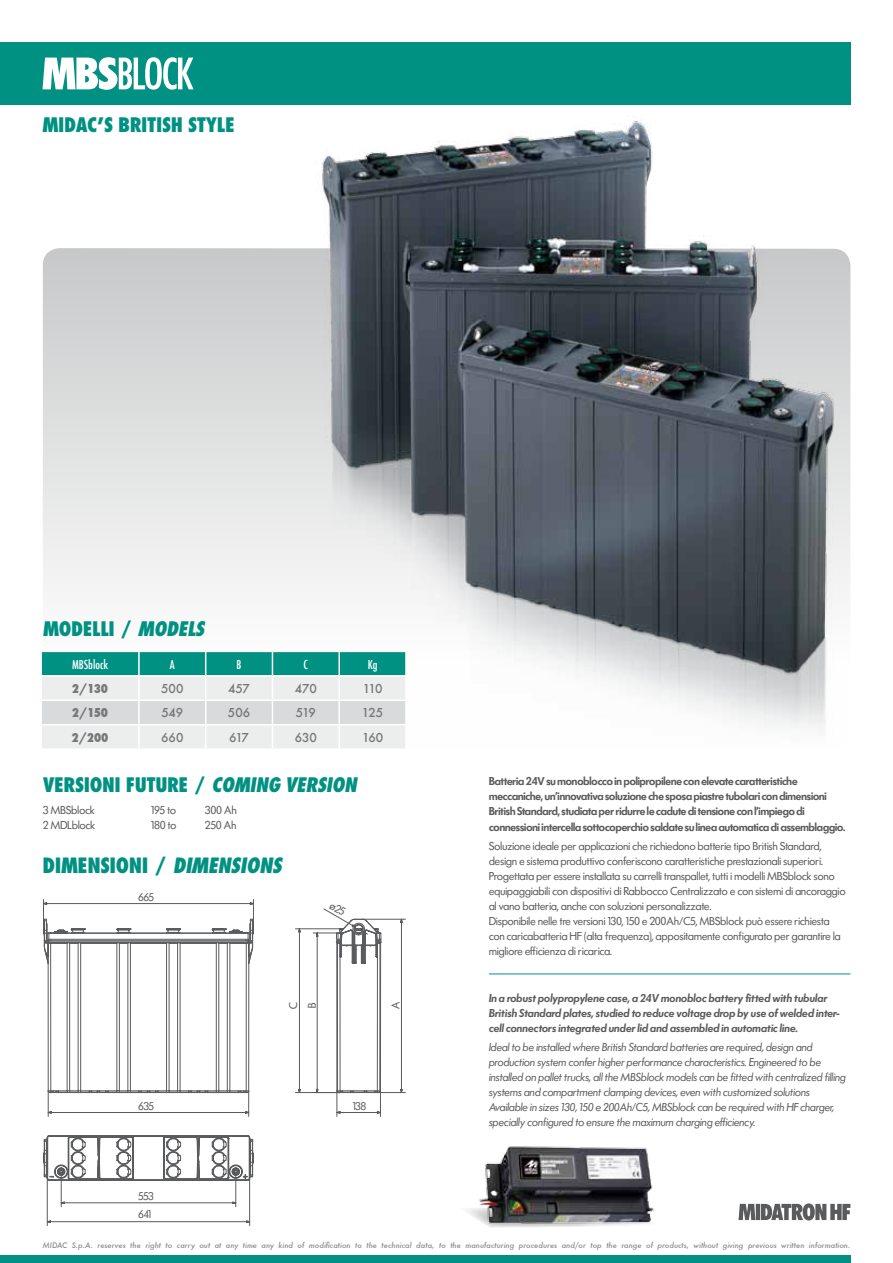
<style>
.page{position:relative;width:893px;height:1263px;background:#fff}
.page>*{position:absolute;margin:0;border:0;box-sizing:border-box;transform-origin:0 0}
.t1{font:800 condensed 20.55px "Futura Std";letter-spacing:-.02em;color:#009182}
.t2{font:800 condensed 19.5px "Futura Std";letter-spacing:-.02em;color:#009182}
.t3{font:12px/15px "Futura SH";letter-spacing:.02em;color:#5a5b5d}
.t4{font:italic 12px/15px "Futura SH";letter-spacing:.02em;color:#5a5b5d}
.t5{font:12px/15px "Futura SH Dem Bol";color:#5a5b5d}
.t6{font:12px/15px "Futura SH Dem Ita";letter-spacing:.02em;color:#5a5b5d}
.t7{font:500 12px "Futura";color:#767779}
.t8{font:800 condensed 12px "Futura";color:#767779}
.t9{font:500 condensed 12px "Futura";color:#fff}
.t10{font:11.7px/18.8px "Futura SH";color:#5a5b5d}
.t11{font:italic 500 7.5px "Futura";color:#88898b}
.s1{font-style:italic}
</style>
<div class="page">
<div style="left:0;top:1255px;width:850px;height:8px;background:#009182"></div>
<svg style="left:43px;top:248px;width:807px;height:345px"></svg>
<img style="left:291px;top:120px;width:557px;height:609px">
<div style="left:0;top:43px;width:850px;height:62px;background:#009182"></div>
<hr style="left:489px;top:973px;width:361px;height:1px;background:#009182">
<img style="left:468px;top:1146px;width:187px;height:82px">
<svg style="left:43px;top:57px;width:151px;height:33px"></svg>
<hr style="left:339px;top:651px;width:68px;height:1px;background:#fff">
<hr style="left:405px;top:652px;width:2px;height:23px;background:#fff">
<hr style="left:339px;top:675px;width:68px;height:2px;background:#fff">
<hr style="left:405px;top:677px;width:2px;height:22px;background:#fff">
<hr style="left:339px;top:699px;width:68px;height:2px;background:#fff">
<hr style="left:405px;top:701px;width:2px;height:23px;background:#fff">
<svg style="left:41px;top:651px;width:365px;height:97px"></svg>
<hr style="left:339px;top:724px;width:68px;height:1px;background:#fff">
<hr style="left:338px;top:725px;width:2px;height:23px;background:#fff">
<hr style="left:405px;top:725px;width:2px;height:23px;background:#fff">
<svg style="left:738px;top:1203px;width:112px;height:17px"></svg>
<svg style="left:43px;top:902px;width:363px;height:321px"></svg>
<h2 class="t2" style="left:42px;top:113px;width:194px">MIDAC’s BRITISH STYLE</h2>
<h2 class="t2" style="left:43px;top:616px;width:122px">MODELLI / <span class="s1">MODELS</span></h2>
<p class="t9" style="left:72px;top:656px;width:38px">MBSblock</p>
<p class="t9" style="left:170px;top:656px;width:6px">A</p>
<p class="t9" style="left:237px;top:656px;width:5px">B</p>
<p class="t9" style="left:304px;top:656px;width:6px">C</p>
<p class="t9" style="left:368px;top:656px;width:11px">Kg</p>
<p class="t8" style="left:72px;top:680px;width:38px">2/130</p>
<p class="t7" style="left:161px;top:680px;width:24px">500</p>
<p class="t7" style="left:228px;top:680px;width:23px">457</p>
<p class="t7" style="left:295px;top:680px;width:24px">470</p>
<p class="t7" style="left:363px;top:680px;width:21px">110</p>
<p class="t8" style="left:72px;top:705px;width:38px">2/150</p>
<p class="t7" style="left:161px;top:705px;width:23px">549</p>
<p class="t7" style="left:228px;top:705px;width:24px">506</p>
<p class="t7" style="left:296px;top:705px;width:22px">519</p>
<p class="t7" style="left:362px;top:705px;width:23px">125</p>
<p class="t8" style="left:72px;top:729px;width:38px">2/200</p>
<p class="t7" style="left:161px;top:729px;width:24px">660</p>
<p class="t7" style="left:229px;top:729px;width:21px">617</p>
<p class="t7" style="left:295px;top:729px;width:24px">630</p>
<p class="t7" style="left:362px;top:729px;width:23px">160</p>
<h2 class="t2" style="left:43px;top:773px;width:315px">VERSIONI FUTURE / <span class="s1">COMING VERSION</span></h2>
<p class="t3" style="left:43px;top:803px;width:53px">3 MBSblock</p>
<p class="t3" style="left:151px;top:803px;width:26px">195 to</p>
<p class="t3" style="left:205px;top:803px;width:33px">300 Ah</p>
<p class="t3" style="left:43px;top:818px;width:53px">2 MDLblock</p>
<p class="t3" style="left:151px;top:818px;width:26px">180 to</p>
<p class="t3" style="left:205px;top:818px;width:32px">250 Ah</p>
<h1 class="t1" style="left:43px;top:852px;width:241px">DIMENSIONI / <span class="s1">DIMENSIONS</span></h1>
<p class="t10" style="left:139px;top:888px;width:17px">665</p>
<p class="t10" style="left:284px;top:1009px;width:8px;rotate:-90deg">C<br>B</p>
<p class="t10" style="left:386px;top:1009px;width:9px;rotate:-90deg">A</p>
<p class="t10" style="left:139px;top:1097px;width:17px">635</p>
<p class="t10" style="left:353px;top:1097px;width:15px">138</p>
<p class="t10" style="left:139px;top:1186px;width:17px">553</p>
<p class="t10" style="left:139px;top:1205px;width:14px">641</p>
<p class="t5" style="left:489px;top:774px;width:358px">Batteria 24V su monoblocco in polipropilene con elevate caratteristiche meccaniche, un’innovativa soluzione che sposa piastre tubolari con dimensioni British Standard, studiata per ridurre le cadute di tensione con l’impiego di connessioni intercella sottocoperchio saldate su linea automatica di assemblaggio.</p>
<p class="t3" style="left:489px;top:838px;width:358px">Soluzione ideale per applicazioni che richiedono batterie tipo British Standard, design e sistema produttivo conferiscono caratteristiche prestazionali superiori.<br>Progettata per essere installata su carrelli transpallet, tutti i modelli MBSblock sono equipaggiabili con dispositivi di Rabbocco Centralizzato e con sistemi di ancoraggio al vano batteria, anche con soluzioni personalizzate.<br>Disponibile nelle tre versioni 130, 150 e 200Ah/C5, MBSblock può essere richiesta con caricabatteria HF (alta frequenza), appositamente configurato per garantire la migliore efficienza di ricarica.</p>
<p class="t6" style="left:489px;top:991px;width:352px">In a robust polypropylene case, a 24V monobloc battery fitted with tubular<br>British Standard plates, studied to reduce voltage drop by use of welded inter&shy;cell connectors integrated under lid and assembled in automatic line.</p>
<p class="t4" style="left:489px;top:1040px;width:358px">Ideal to be installed where British Standard batteries are required, design and production system confer higher performance characteristics. Engineered to be installed on pallet trucks, all the MBSblock models can be fitted with centralized filling systems and compartment clamping devices, even with customized solutions Available in sizes 130, 150 e 200Ah/C5, MBSblock can be required with HF charger, specially configured to ensure the maximum charging efficiency.</p>
<p class="t11" style="left:43px;top:1240px;width:809px">MIDAC S.p.A. reserves the right to carry out at any time any kind of modification to the technical data, to the manufacturing procedures and/or top the range of products, without giving previous written information.</p>
</div>
